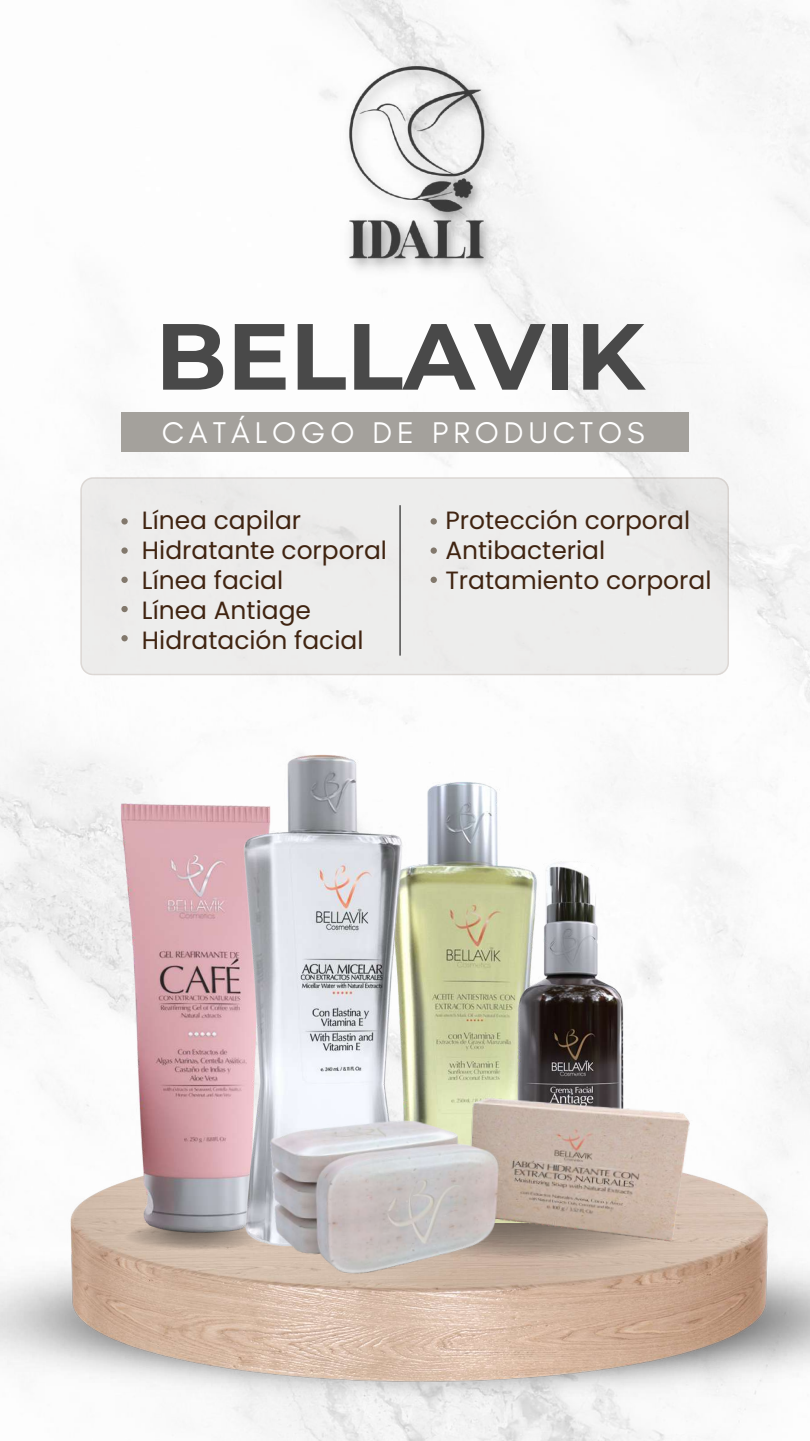
<style>
.page{position:relative;width:810px;height:1441px;background:#fff}
.page>*{position:absolute;margin:0;border:0;box-sizing:border-box;transform-origin:0 0}
.t1{font:700 93.7px "Montserrat";color:#494949}
.t2{font:30.5px "Glacial Indifference";letter-spacing:.165em;color:#fff}
.t3{font:25px/30px "Poppins";color:#402411}
</style>
<div class="page">
<img style="left:0;top:0;width:810px;height:1440px">
<div style="left:121px;top:412px;width:568px;height:39px;background:#a4a19c"></div>
<img style="left:0;top:1147px;width:810px;height:261px">
<img style="left:125px;top:1246px;width:107px;height:3px">
<div style="left:80px;top:477px;width:649px;height:198px;background:#ededec"></div>
<hr style="left:400px;top:505px;width:1px;height:150px;background:#000">
<div style="left:121px;top:518px;width:7px;height:6px;background:#82786c;border-radius:50%"></div>
<div style="left:121px;top:547px;width:7px;height:6px;background:#82786c;border-radius:50%"></div>
<div style="left:121px;top:576px;width:7px;height:7px;background:#82786c;border-radius:50%"></div>
<div style="left:121px;top:605px;width:7px;height:7px;background:#82786c;border-radius:50%"></div>
<div style="left:121px;top:635px;width:7px;height:6px;background:#82786c;border-radius:50%"></div>
<svg style="left:431px;top:518px;width:6px;height:6px"></svg>
<svg style="left:431px;top:547px;width:6px;height:6px"></svg>
<div style="left:431px;top:576px;width:6px;height:7px;background:#82786c;border-radius:50%"></div>
<img style="left:415px;top:767px;width:134px;height:263px">
<img style="left:107px;top:790px;width:125px;height:456px">
<img style="left:232px;top:745px;width:183px;height:509px">
<img style="left:504px;top:854px;width:133px;height:176px">
<img style="left:260px;top:1030px;width:477px;height:295px">
<img style="left:340px;top:55px;width:161px;height:224px">
<h1 class="t1" style="left:155px;top:299px;width:491px">BELLAVIK</h1>
<p class="t2" style="left:162px;top:414px;width:484px">CATÁLOGO DE PRODUCTOS</p>
<p class="t3" style="left:142px;top:505px;width:247px">Línea capilar<br>Hidratante corporal<br>Línea facial<br>Línea Antiage<br>Hidratación facial</p>
<p class="t3" style="left:445px;top:505px;width:268px">Protección corporal<br>Antibacterial<br>Tratamiento corporal</p>
</div>
